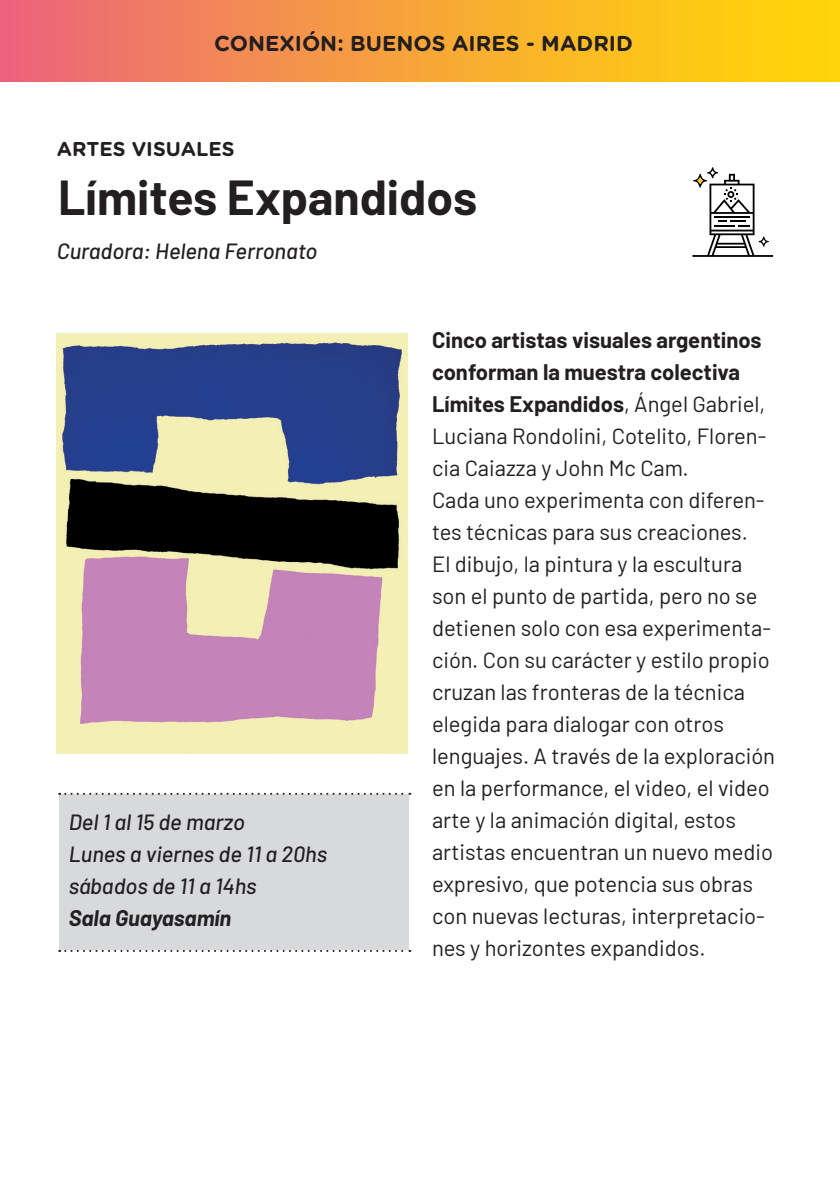
<style>
.page{position:relative;width:840px;height:1191px;background:#fff}
.page>*{position:absolute;margin:0;border:0;box-sizing:border-box;transform-origin:0 0}
.t1{font:700 48px "Barlow";color:#231f20}
.bloques_textos{font:22px/32px "Barlow";color:#231f20}
.bloques_textos-2{font:700 22px/32px "Barlow";color:#231f20}
.t2{font:italic 500 22px "Barlow";color:#231f20}
.t3{font:italic 700 22px "Barlow";color:#231f20}
.t4{font:700 21.6px "Gotham Rounded";color:#231f20}
.bloques_textos-3{font:700 20px "Gotham Rounded";color:#231f20}
.s1{font-weight:400}
</style>
<div class="page">
<img style="left:0;top:0;width:840px;height:82px">
<div style="left:59px;top:795px;width:350px;height:155px;background:#d8d9db"></div>
<svg style="left:59px;top:793px;width:351px;height:2px"></svg>
<svg style="left:59px;top:950px;width:351px;height:2px"></svg>
<img style="left:56px;top:333px;width:352px;height:421px">
<svg style="left:692px;top:167px;width:80px;height:90px"></svg>
<p class="t4" style="left:214px;top:28px;width:420px">CONEXIÓN: BUENOS AIRES - MADRID</p>
<p class="bloques_textos-3" style="left:57px;top:134px;width:179px">ARTES VISUALES</p>
<p class="t1" style="left:58px;top:162px;width:420px">Límites Expandidos</p>
<p class="t2" style="left:57px;top:235px;width:262px">Curadora: Helena Ferronato</p>
<p class="t2" style="left:69px;top:806px;width:177px">Del 1 al 15 de marzo</p>
<p class="t2" style="left:69px;top:838px;width:260px">Lunes a viernes de 11 a 20hs</p>
<p class="t2" style="left:69px;top:870px;width:189px">sábados de 11 a 14hs</p>
<p class="t3" style="left:69px;top:902px;width:164px">Sala Guayasamín</p>
<p class="bloques_textos-2" style="left:432px;top:322px;width:336px">Cinco artistas visuales argentinos conforman la muestra colectiva Límites Expandidos<span class="s1">, Ángel Gabriel, Luciana Rondolini, Cotelito, Floren&shy;cia Caiazza y John Mc Cam.</span></p>
<p class="bloques_textos" style="left:432px;top:482px;width:344px">Cada uno experimenta con diferen&shy;tes técnicas para sus creaciones.<br>El dibujo, la pintura y la escultura son el punto de partida, pero no se detienen solo con esa experimenta&shy;ción. Con su carácter y estilo propio cruzan las fronteras de la técnica elegida para dialogar con otros lenguajes. A través de la exploración en la performance, el video, el video arte y la animación digital, estos artistas encuentran un nuevo medio expresivo, que potencia sus obras con nuevas lecturas, interpretacio&shy;nes y horizontes expandidos.</p>
</div>
